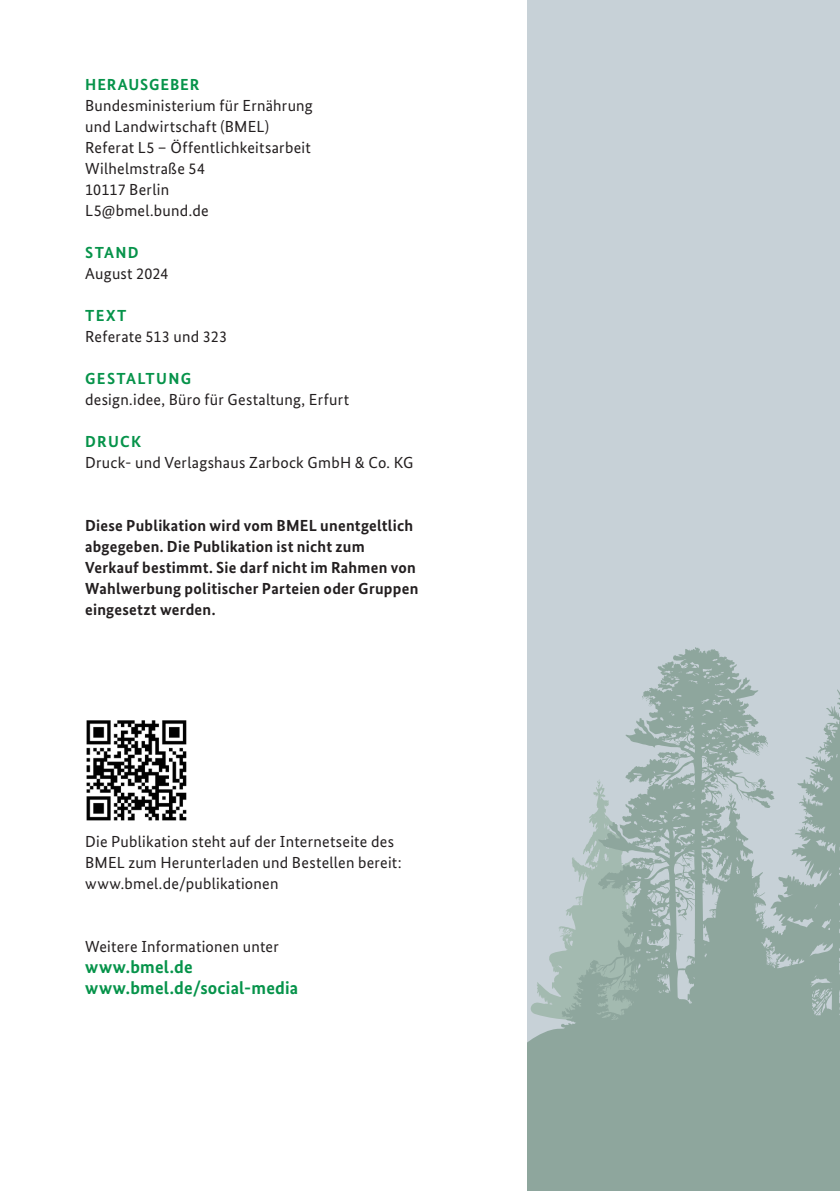
<style>
.page{position:relative;width:840px;height:1191px;background:#fff}
.page>*{position:absolute;margin:0;border:0;box-sizing:border-box;transform-origin:0 0}
.t1{font:700 18px/21px "Bundes Sans";letter-spacing:.01em;color:#06934a}
.t2{font:16px/21px "Bundes Sans";letter-spacing:.015em;color:#231f20}
.t3{font:700 16px/21px "Bundes Sans";letter-spacing:.015em;color:#231f20}
.t4{font:700 16px "Bundes Sans";letter-spacing:.08em;color:#06934a}
.t5{font:700 16px "Bundes Sans";letter-spacing:.055em;color:#06934a}
</style>
<div class="page">
<div style="left:527px;top:0;width:312px;height:1191px;background:#c7d1d7"></div>
<div style="left:527px;top:1046px;width:312px;height:145px;background:#8ea69d"></div>
<svg style="left:625px;top:647px;width:214px;height:132px"></svg>
<svg style="left:527px;top:779px;width:312px;height:267px"></svg>
<img style="left:86px;top:720px;width:101px;height:101px">
<p class="t5" style="left:85px;top:75px;width:116px">HERAUSGEBER</p>
<p class="t2" style="left:85px;top:95px;width:229px">Bundesministerium für Ernährung und Landwirtschaft (BMEL)<br>Referat L5 – Öffentlichkeitsarbeit<br>Wilhelmstraße 54<br>10117 Berlin<br>L5@bmel.bund.de</p>
<p class="t4" style="left:85px;top:243px;width:55px">STAND</p>
<p class="t2" style="left:85px;top:263px;width:85px">August 2024</p>
<p class="t4" style="left:85px;top:306px;width:43px">TEXT</p>
<p class="t2" style="left:85px;top:326px;width:143px">Referate 513 und 323</p>
<p class="t4" style="left:85px;top:369px;width:107px">GESTALTUNG</p>
<p class="t2" style="left:85px;top:389px;width:265px">design.idee, Büro für Gestaltung, Erfurt</p>
<p class="t4" style="left:85px;top:432px;width:57px">DRUCK</p>
<p class="t2" style="left:85px;top:452px;width:329px">Druck- und Verlagshaus Zarbock GmbH &amp; Co. KG</p>
<p class="t3" style="left:85px;top:515px;width:334px">Diese Publikation wird vom BMEL unentgeltlich abgegeben. Die Publikation ist nicht zum Verkauf bestimmt. Sie darf nicht im Rahmen von Wahlwerbung politischer Parteien oder Gruppen eingesetzt werden.</p>
<p class="t2" style="left:85px;top:830px;width:318px">Die Publikation steht auf der Internetseite des<br>BMEL zum Herunterladen und Bestellen bereit: www.bmel.de/publikationen</p>
<p class="t2" style="left:85px;top:935px;width:195px">Weitere Informationen unter</p>
<p class="t1" style="left:85px;top:956px;width:214px">www.bmel.de www.bmel.de/social-media</p>
</div>
